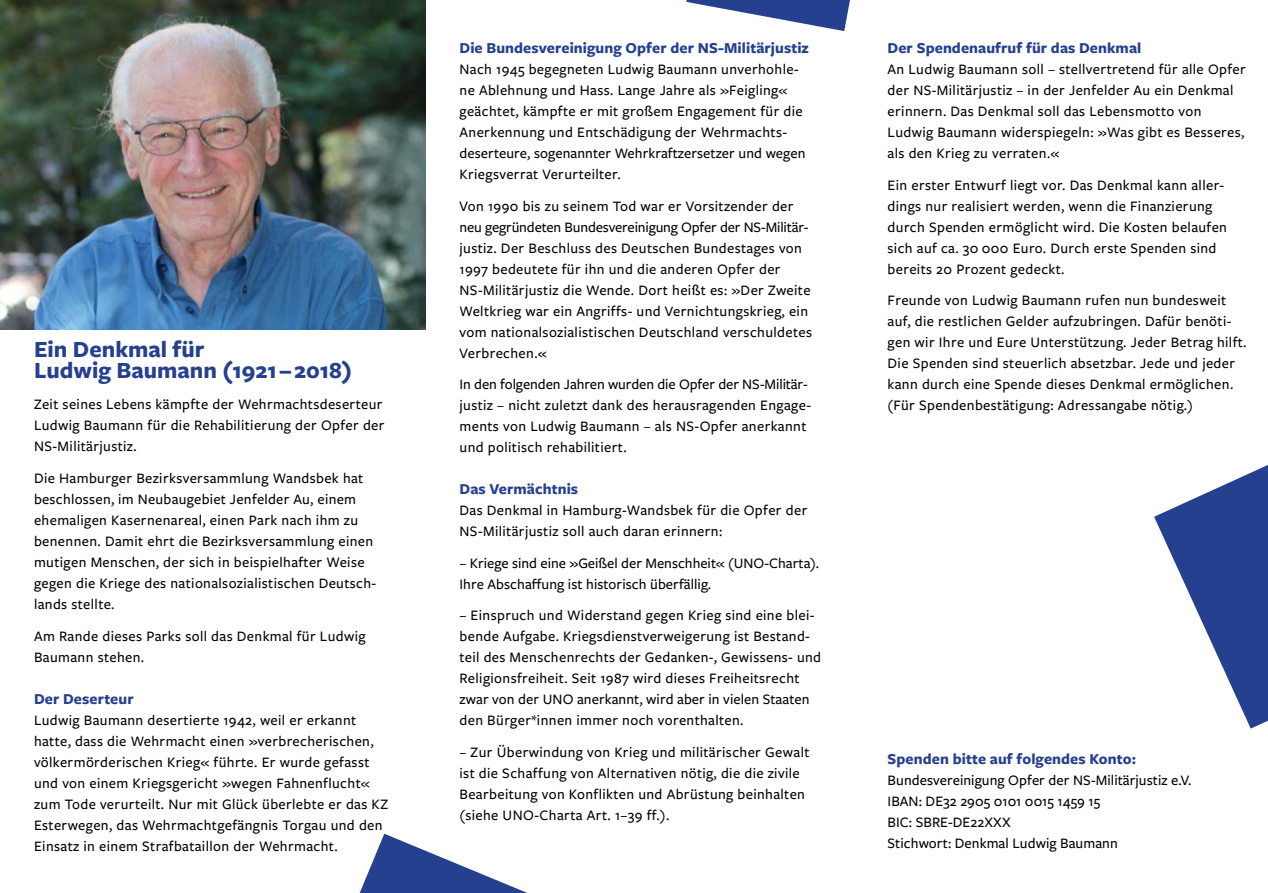
<style>
.page{position:relative;width:1268px;height:893px;background:#fff}
.page>*{position:absolute;margin:0;border:0;box-sizing:border-box;transform-origin:0 0}
.t1{font:700 24px/21px "Freight Sans Pro";color:#25408f}
.t2{font:700 15.75px "Freight Sans Pro";letter-spacing:.005em;color:#25408f}
.t3{font:500 15px/21px "Freight Sans Pro";letter-spacing:.025em;color:#000}
.t4{font:500 15px/21px "Freight Sans Pro";letter-spacing:.005em;color:#000}
.t5{font:500 15px/21px "Freight Sans Pro";color:#000}
</style>
<div class="page">
<img style="left:0;top:0;width:425px;height:329px">
<svg style="left:686px;top:0;width:163px;height:31px"></svg>
<svg style="left:359px;top:834px;width:168px;height:59px"></svg>
<svg style="left:1154px;top:465px;width:113px;height:264px"></svg>
<h1 class="t1" style="left:34px;top:338px;width:319px">Ein Denkmal für<br>Ludwig Baumann (1921–2018)</h1>
<p class="t3" style="left:34px;top:393px;width:352px">Zeit seines Lebens kämpfte der Wehrmachtsdeserteur<br>Ludwig Baumann für die Rehabilitierung der Opfer der<br>NS-Militärjustiz.</p>
<p class="t3" style="left:34px;top:467px;width:344px">Die Hamburger Bezirksversammlung Wandsbek hat beschlossen, im Neubaugebiet Jenfelder Au, einem ehemaligen Kasernenareal, einen Park nach ihm zu benennen. Damit ehrt die Bezirksversammlung einen mutigen Menschen, der sich in beispielhafter Weise gegen die Kriege des nationalsozialistischen Deutsch&shy;lands stellte.</p>
<p class="t3" style="left:34px;top:624px;width:333px">Am Rande dieses Parks soll das Denkmal für Ludwig<br>Baumann stehen.</p>
<p class="t2" style="left:34px;top:687px;width:101px">Der Deserteur</p>
<p class="t3" style="left:34px;top:708px;width:356px">Ludwig Baumann desertierte 1942, weil er erkannt hatte, dass die Wehrmacht einen »verbrecherischen, völkermörderischen Krieg« führte. Er wurde gefasst und von einem Kriegsgericht »wegen Fahnenflucht« zum Tode verurteilt. Nur mit Glück überlebte er das KZ Esterwegen, das Wehrmachtgefängnis Torgau und den Einsatz in einem Strafbataillon der Wehrmacht.</p>
<p class="t2" style="left:459px;top:37px;width:351px">Die Bundesvereinigung Opfer der NS-Militärjustiz</p>
<p class="t3" style="left:459px;top:58px;width:347px">Nach 1945 begegneten Ludwig Baumann unverhohle&shy;ne Ablehnung und Hass. Lange Jahre als »Feigling« geächtet, kämpfte er mit großem Engagement für die Anerkennung und Entschädigung der Wehrmachts&shy;deserteure, sogenannter Wehrkraftzersetzer und wegen Kriegsverrat Verurteilter.</p>
<p class="t3" style="left:459px;top:195px;width:354px">Von 1990 bis zu seinem Tod war er Vorsitzender der neu gegründeten Bundesvereinigung Opfer der NS-Militär&shy;justiz. Der Beschluss des Deutschen Bundestages von 1997 bedeutete für ihn und die anderen Opfer der NS-Militärjustiz die Wende. Dort heißt es: »Der Zweite Weltkrieg war ein Angriffs- und Vernichtungskrieg, ein vom nationalsozialistischen Deutschland verschuldetes Verbrechen.«</p>
<p class="t3" style="left:459px;top:373px;width:353px">In den folgenden Jahren wurden die Opfer der NS-Militär&shy;justiz – nicht zuletzt dank des herausragenden Engage&shy;ments von Ludwig Baumann – als NS-Opfer anerkannt und politisch rehabilitiert.</p>
<p class="t2" style="left:459px;top:478px;width:120px">Das Vermächtnis</p>
<p class="t3" style="left:459px;top:499px;width:349px">Das Denkmal in Hamburg-Wandsbek für die Opfer der<br>NS-Militärjustiz soll auch daran erinnern:</p>
<p class="t5" style="left:459px;top:552px;width:361px">– Kriege sind eine »Geißel der Menschheit« (UNO-Charta).<br>Ihre Abschaffung ist historisch überfällig.</p>
<p class="t3" style="left:459px;top:604px;width:363px">– Einspruch und Widerstand gegen Krieg sind eine blei&shy;bende Aufgabe. Kriegsdienstverweigerung ist Bestand&shy;teil des Menschenrechts der Gedanken-, Gewissens- und Religionsfreiheit. Seit 1987 wird dieses Freiheitsrecht zwar von der UNO anerkannt, wird aber in vielen Staaten den Bürger*innen immer noch vorenthalten.</p>
<p class="t3" style="left:459px;top:741px;width:351px">– Zur Überwindung von Krieg und militärischer Gewalt ist die Schaffung von Alternativen nötig, die die zivile Bearbeitung von Konflikten und Abrüstung beinhalten (siehe UNO-Charta Art. 1–39 ff.).</p>
<p class="t2" style="left:887px;top:37px;width:255px">Der Spendenaufruf für das Denkmal</p>
<p class="t3" style="left:887px;top:58px;width:360px">An Ludwig Baumann soll – stellvertretend für alle Opfer der NS-Militärjustiz – in der Jenfelder Au ein Denkmal erinnern. Das Denkmal soll das Lebensmotto von Ludwig Baumann widerspiegeln: »Was gibt es Besseres, als den Krieg zu verraten.«</p>
<p class="t3" style="left:887px;top:174px;width:341px">Ein erster Entwurf liegt vor. Das Denkmal kann aller&shy;dings nur realisiert werden, wenn die Finanzierung durch Spenden ermöglicht wird. Die Kosten belaufen sich auf ca. 30 000 Euro. Durch erste Spenden sind bereits 20 Prozent gedeckt.</p>
<p class="t3" style="left:887px;top:289px;width:360px">Freunde von Ludwig Baumann rufen nun bundesweit auf, die restlichen Gelder aufzubringen. Dafür benöti&shy;gen wir Ihre und Eure Unterstützung. Jeder Betrag hilft.<br>Die Spenden sind steuerlich absetzbar. Jede und jeder kann durch eine Spende dieses Denkmal ermöglichen. (Für Spendenbestätigung: Adressangabe nötig.)</p>
<p class="t2" style="left:887px;top:748px;width:250px">Spenden bitte auf folgendes Konto:</p>
<p class="t4" style="left:887px;top:769px;width:305px">Bundesvereinigung Opfer der NS-Militärjustiz e.V.<br>IBAN: DE32 2905 0101 0015 1459 15<br>BIC: SBRE-DE22XXX<br>Stichwort: Denkmal Ludwig Baumann</p>
</div>
